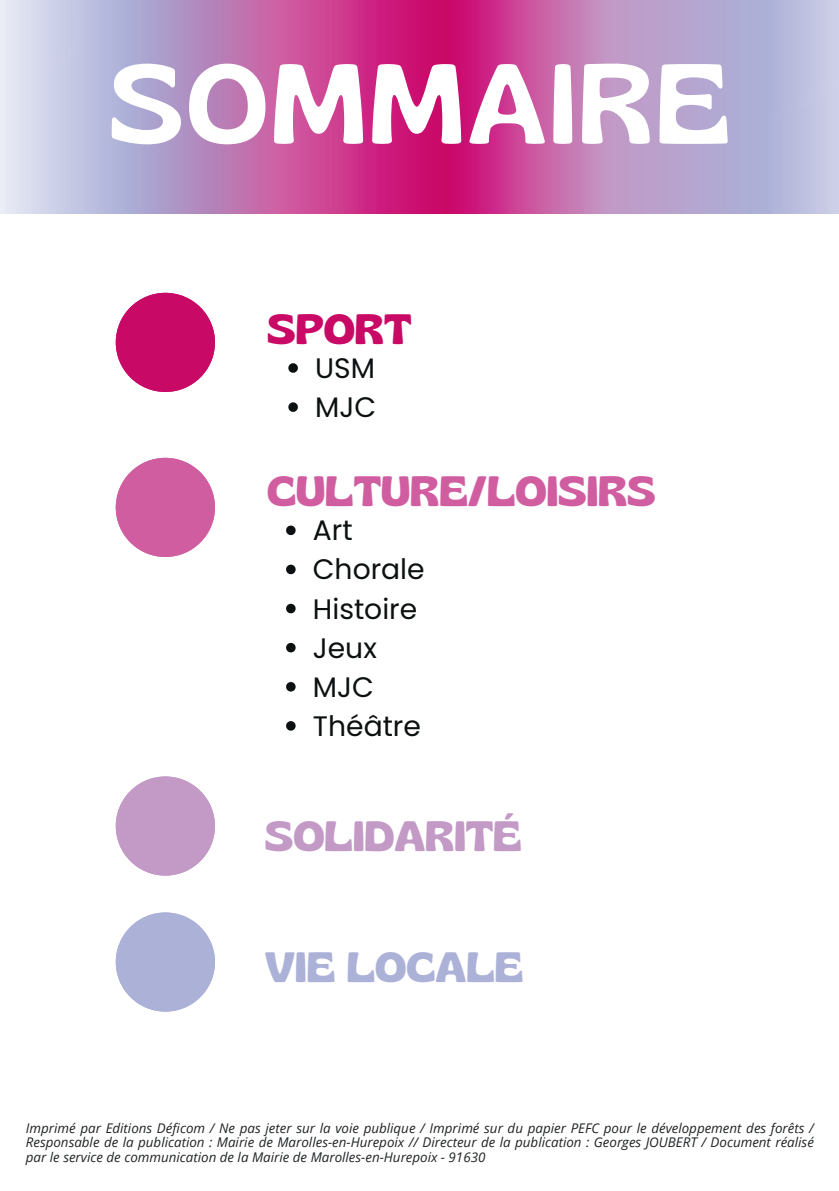
<style>
.page{position:relative;width:839px;height:1191px;background:#fff}
.page>*{position:absolute;margin:0;border:0;box-sizing:border-box;transform-origin:0 0}
.t1{font:112.8px "Gliker";letter-spacing:.035em;color:#fff}
.t2{font:600 42.2px "Gliker";color:#d15da1}
.t3{font:600 42.2px "Gliker";color:#c399c6}
.t4{font:600 42.2px "Gliker";color:#acb1d8}
.t5{font:600 42.2px "Gliker";color:#c80a66}
.t6{font:28.2px/39.2px "Poppins";color:#0c1010}
.t7{font:italic 13.4px/14.4px "Open Sans";color:#212426;text-align:justify}
</style>
<div class="page">
<img style="left:0;top:0;width:838px;height:214px">
<svg style="left:116px;top:293px;width:99px;height:99px"></svg>
<svg style="left:288px;top:363px;width:10px;height:10px"></svg>
<svg style="left:288px;top:402px;width:10px;height:10px"></svg>
<svg style="left:286px;top:526px;width:9px;height:9px"></svg>
<svg style="left:286px;top:565px;width:9px;height:9px"></svg>
<svg style="left:286px;top:604px;width:9px;height:9px"></svg>
<svg style="left:286px;top:643px;width:9px;height:9px"></svg>
<svg style="left:286px;top:682px;width:9px;height:10px"></svg>
<svg style="left:286px;top:721px;width:9px;height:10px"></svg>
<svg style="left:116px;top:458px;width:99px;height:99px"></svg>
<svg style="left:116px;top:776px;width:99px;height:100px"></svg>
<svg style="left:116px;top:912px;width:99px;height:100px"></svg>
<svg style="left:0;top:0;width:84px;height:99px"></svg>
<svg style="left:766px;top:71px;width:72px;height:143px"></svg>
<h1 class="t1" style="left:109px;top:38px;width:622px">SOMMAIRE</h1>
<h2 class="t5" style="left:267px;top:304px;width:146px">SPORT</h2>
<h3 class="t6" style="left:315px;top:349px;width:62px">USM<br>MJC</h3>
<h2 class="t2" style="left:267px;top:467px;width:390px">CULTURE/LOISIRS</h2>
<h3 class="t6" style="left:313px;top:511px;width:113px">Art<br>Chorale<br>Histoire<br>Jeux<br>MJC<br>Théâtre</h3>
<h2 class="t3" style="left:265px;top:811px;width:258px">SOLIDARITÉ</h2>
<h2 class="t4" style="left:265px;top:943px;width:260px">VIE LOCALE</h2>
<p class="t7" style="left:26px;top:1120px;width:789px">Imprimé par Editions Déficom / Ne pas jeter sur la voie publique / Imprimé sur du papier PEFC pour le développement des forêts / Responsable de la publication : Mairie de Marolles-en-Hurepoix // Directeur de la publication : Georges JOUBERT / Document réalisé par le service de communication de la Mairie de Marolles-en-Hurepoix - 91630</p>
</div>
